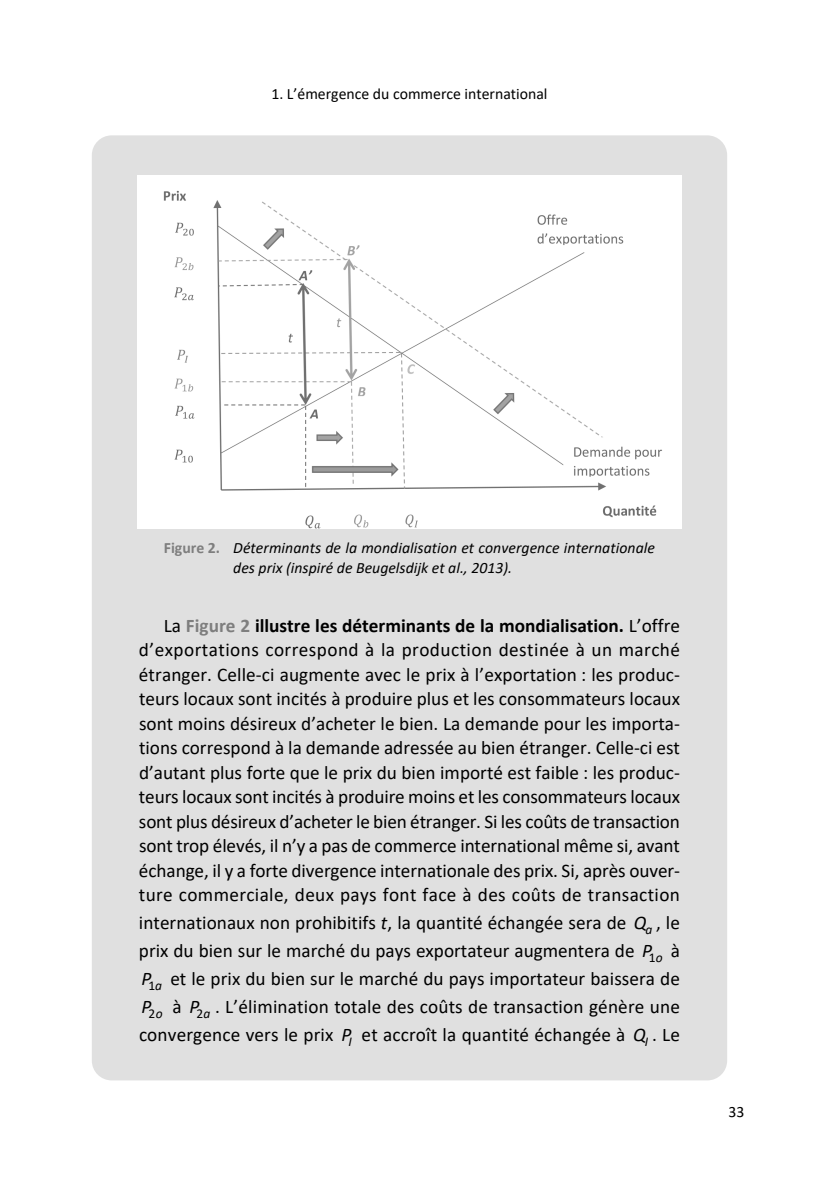
<style>
.page{position:relative;width:819px;height:1191px;background:#fff}
.page>*{position:absolute;margin:0;border:0;box-sizing:border-box;transform-origin:0 0}
.t1{font:19.25px/24.5px "Calibri";letter-spacing:.005em;color:#000;text-align:justify}
.t2{font:italic 19.25px "Calibri";color:#000}
.t3{font:italic 15.75px/19.2px "Calibri";letter-spacing:.005em;color:#000}
.t4{font:15.75px "Calibri";color:#000}
.t5{font:13.47px "Calibri";color:#000}
.s1{font-weight:700;font-style:normal;color:#7e7e7e}
.s2{font-weight:700;color:#7e7e7e}
.s3{font-weight:700}
.s4{font-style:italic}
.s5{font-style:normal}
</style>
<div class="page">
<div style="left:92px;top:135px;width:635px;height:945px;background:#e0e0e0;border-radius:20px"></div>
<div style="left:137px;top:175px;width:544px;height:353px;background:#fff"></div>
<p class="t4" style="left:271px;top:82px;width:277px">1. L’émergence du commerce international</p>
<p class="t3" style="left:233px;top:538px;width:423px;text-indent:-69px"><span class="s1">Figure 2.</span> Déterminants de la mondialisation et convergence internationale des prix (inspiré de Beugelsdijk et al., 2013).</p>
<p class="t1" style="left:139px;top:612px;width:542px;text-indent:25px">La <span class="s2">Figure 2</span> <span class="s3">illustre les déterminants de la mondialisation.</span> L’offre d’exportations correspond à la production destinée à un marché étranger. Celle-ci augmente avec le prix à l’exportation : les produc&shy;teurs locaux sont incités à produire plus et les consommateurs locaux sont moins désireux d’acheter le bien. La demande pour les importa&shy;tions correspond à la demande adressée au bien étranger. Celle-ci est d’autant plus forte que le prix du bien importé est faible : les produc&shy;teurs locaux sont incités à produire moins et les consommateurs locaux sont plus désireux d’acheter le bien étranger. Si les coûts de transaction sont trop élevés, il n’y a pas de commerce international même si, avant échange, il y a forte divergence internationale des prix. Si, après ouver&shy;ture commerciale, deux pays font face à des coûts de transaction</p>
<p class="t1" style="left:139px;top:908px;width:542px;line-height:28px">internationaux non prohibitifs <span class="s4">t</span>, la quantité échangée sera de <span class="s4">Q</span><sub>a</sub> , le prix du bien sur le marché du pays exportateur augmentera de <sub>1</sub><sub>o</sub></p>
<p class="t2" style="left:642px;top:937px;width:39px">P <span class="s5">à</span></p>
<p class="t1" style="left:142px;top:966px;width:540px"><span class="s4">P</span> et le prix du bien sur le marché du pays importateur baissera de</p>
<p class="t5" style="left:149px;top:1004px;width:16px">2<span class="s4">o</span></p>
<p class="t5" style="left:148px;top:976px;width:15px">1<span class="s4">a</span></p>
<p class="t1" style="left:139px;top:992px;width:542px;line-height:28px;text-align:right"><span class="s4">P</span> . L’élimination totale des coûts de transaction génère une convergence vers le prix <sub>I</sub><span class="s4">P</span> et accroît la quantité échangée à <span class="s4">Q</span><sub>I</sub> . Le</p>
<p class="t2" style="left:142px;top:993px;width:70px">P <span class="s5">à</span> <sub>2</sub><sub>a</sub></p>
<p class="t4" style="left:728px;top:1100px;width:17px">33</p>
</div>
